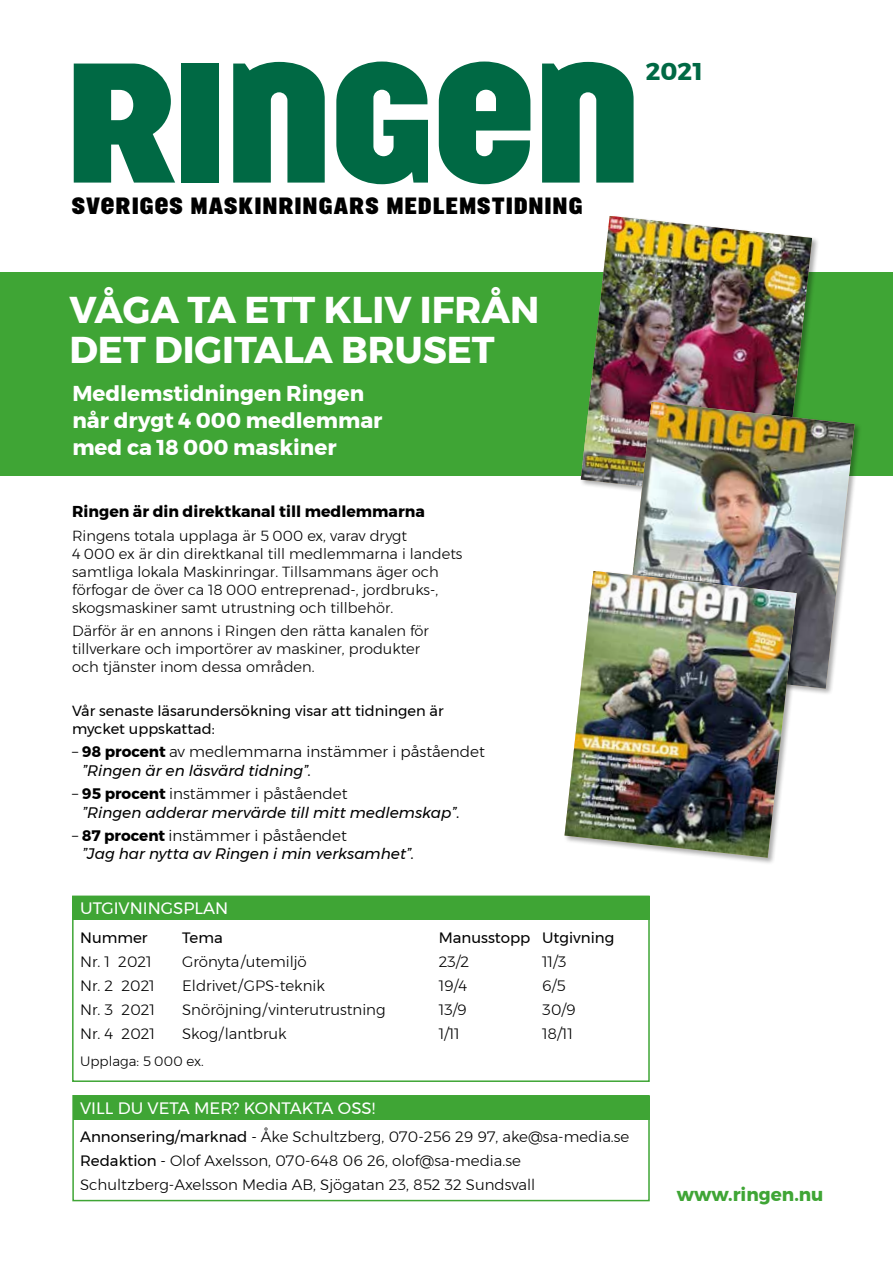
<style>
.page{position:relative;width:893px;height:1263px;background:#fff}
.page>*{position:absolute;margin:0;border:0;box-sizing:border-box;transform-origin:0 0}
.t1{font:164.7px "Malmo Sans Headline";color:#006944}
.t2{font:700 37.2px/39.9px "Montserrat";color:#fff}
.t3{font:700 24.15px "Montserrat";color:#006944}
.t4{font:22.8px "Malmo Sans Headline";letter-spacing:.04em;color:#000}
.t5{font:700 21.45px/26.7px "Montserrat";color:#fff}
.t6{font:700 18.45px "Montserrat";color:#3fa535}
.t7{font:16.5px "Montserrat";color:#fff}
.t8{font:700 15.75px "Montserrat";color:#000}
.t9{font:italic 15.15px/18.6px "Montserrat";color:#000}
.t10{font:300 15.15px/18.6px "Montserrat";color:#000}
.t11{font:300 15px/23.7px "Montserrat";color:#000}
.t12{font:15px "Montserrat";color:#000}
.t13{font:300 14.7px/17.9px "Montserrat";color:#000}
.t14{font:14.7px/17.9px "Montserrat";color:#000}
.t15{font:300 13.5px "Montserrat";color:#000}
.s1{font-weight:700}
.s2{font-weight:400;font-style:italic}
.s3{font-weight:300;font-style:normal}
.s4{font-weight:700;font-style:normal}
.s5{font-weight:400}
</style>
<div class="page">
<div style="left:0;top:272px;width:893px;height:203px;background:#3fa535"></div>
<div style="left:72px;top:895px;width:578px;height:187px;border:2px solid #3fa535"></div>
<div style="left:72px;top:896px;width:578px;height:24px;background:#3fa535"></div>
<div style="left:73px;top:1096px;width:577px;height:23px;background:#3fa535"></div>
<div style="left:72px;top:1095px;width:578px;height:106px;border:2px solid #3fa535"></div>
<div style="left:580px;top:215px;width:239px;height:294px;background:#000;opacity:.33"></div>
<img style="left:581px;top:216px;width:231px;height:286px">
<div style="left:621px;top:401px;width:241px;height:295px;background:#000;opacity:.33"></div>
<img style="left:622px;top:402px;width:233px;height:287px">
<div style="left:563px;top:570px;width:241px;height:295px;background:#000;opacity:.33"></div>
<img style="left:564px;top:571px;width:233px;height:287px">
<h1 class="t1" style="left:65px;top:14px;width:576px">RINGEN</h1>
<h3 class="t4" style="left:72px;top:191px;width:512px">SVERIGES MASKINRINGARS MEDLEMSTIDNING</h3>
<h3 class="t3" style="left:646px;top:52px;width:59px">2021</h3>
<h2 class="t2" style="left:69px;top:290px;width:471px">VÅGA TA ETT KLIV IFRÅN<br>DET DIGITALA BRUSET</h2>
<h3 class="t5" style="left:72px;top:380px;width:312px">Medlemstidningen Ringen når drygt 4 000 medlemmar med ca 18 000 maskiner</h3>
<p class="t8" style="left:72px;top:499px;width:354px">Ringen är din direktkanal till medlemmarna</p>
<p class="t13" style="left:72px;top:527px;width:392px">Ringens totala upplaga är 5 000 ex, varav drygt<br>4 000 ex är din direktkanal till medlemmarna i landets samtliga lokala Maskinringar. Tillsammans äger och förfogar de över ca 18 000 entreprenad-, jordbruks-, skogsmaskiner samt utrustning och tillbehör.</p>
<p class="t13" style="left:72px;top:622px;width:358px">Därför är en annons i Ringen den rätta kanalen för tillverkare och importörer av maskiner, produkter och tjänster inom dessa områden.</p>
<p class="t14" style="left:72px;top:701px;width:373px">Vår senaste läsarundersökning visar att tidningen är mycket uppskattad:</p>
<p class="t10" style="left:82px;top:742px;width:404px;text-indent:-10px">– <span class="s1">98 procent</span> av medlemmarna instämmer i påståendet <span class="s2">”Ringen är en läsvärd tidning”.</span></p>
<p class="t9" style="left:82px;top:784px;width:379px;text-indent:-10px"><span class="s3">–</span> <span class="s4">95 procent</span> <span class="s3">instämmer i påståendet<br></span>”Ringen adderar mervärde till mitt medlemskap”.</p>
<p class="t9" style="left:82px;top:826px;width:334px;text-indent:-10px"><span class="s3">–</span> <span class="s4">87 procent</span> <span class="s3">instämmer i påståendet<br></span>”Jag har nytta av Ringen i min verksamhet”.</p>
<p class="t7" style="left:80px;top:896px;width:150px">UTGIVNINGSPLAN</p>
<p class="t12" style="left:80px;top:926px;width:69px">Nummer</p>
<p class="t12" style="left:182px;top:926px;width:42px">Tema</p>
<p class="t12" style="left:439px;top:926px;width:177px">Manusstopp Utgivning</p>
<p class="t11" style="left:80px;top:949px;width:73px">Nr. 1 2021</p>
<p class="t11" style="left:182px;top:949px;width:126px">Grönyta/utemiljö</p>
<p class="t11" style="left:439px;top:949px;width:32px">23/2</p>
<p class="t11" style="left:542px;top:949px;width:26px">11/3</p>
<p class="t11" style="left:80px;top:973px;width:76px">Nr. 2 2021</p>
<p class="t11" style="left:182px;top:973px;width:144px">Eldrivet/GPS-teknik</p>
<p class="t11" style="left:439px;top:973px;width:30px">19/4</p>
<p class="t11" style="left:542px;top:973px;width:25px">6/5</p>
<p class="t11" style="left:80px;top:997px;width:76px">Nr. 3 2021</p>
<p class="t11" style="left:182px;top:997px;width:205px">Snöröjning/vinterutrustning</p>
<p class="t11" style="left:439px;top:997px;width:30px">13/9</p>
<p class="t11" style="left:542px;top:997px;width:35px">30/9</p>
<p class="t11" style="left:80px;top:1021px;width:76px">Nr. 4 2021</p>
<p class="t11" style="left:182px;top:1021px;width:106px">Skog/lantbruk</p>
<p class="t11" style="left:439px;top:1021px;width:22px">1/11</p>
<p class="t11" style="left:542px;top:1021px;width:32px">18/11</p>
<p class="t15" style="left:80px;top:1051px;width:125px">Upplaga: 5 000 ex.</p>
<p class="t7" style="left:80px;top:1095px;width:296px">VILL DU VETA MER? KONTAKTA OSS!</p>
<p class="t11" style="left:80px;top:1125px;width:551px"><span class="s5">Annonsering/marknad -</span> Åke Schultzberg, 070-256 29 97, ake@sa-media.se<br><span class="s5">Redaktion -</span> Olof Axelsson, 070-648 06 26, olof@sa-media.se<br>Schultzberg-Axelsson Media AB, Sjögatan 23, 852 32 Sundsvall</p>
<p class="t6" style="left:677px;top:1180px;width:148px">www.ringen.nu</p>
</div>
